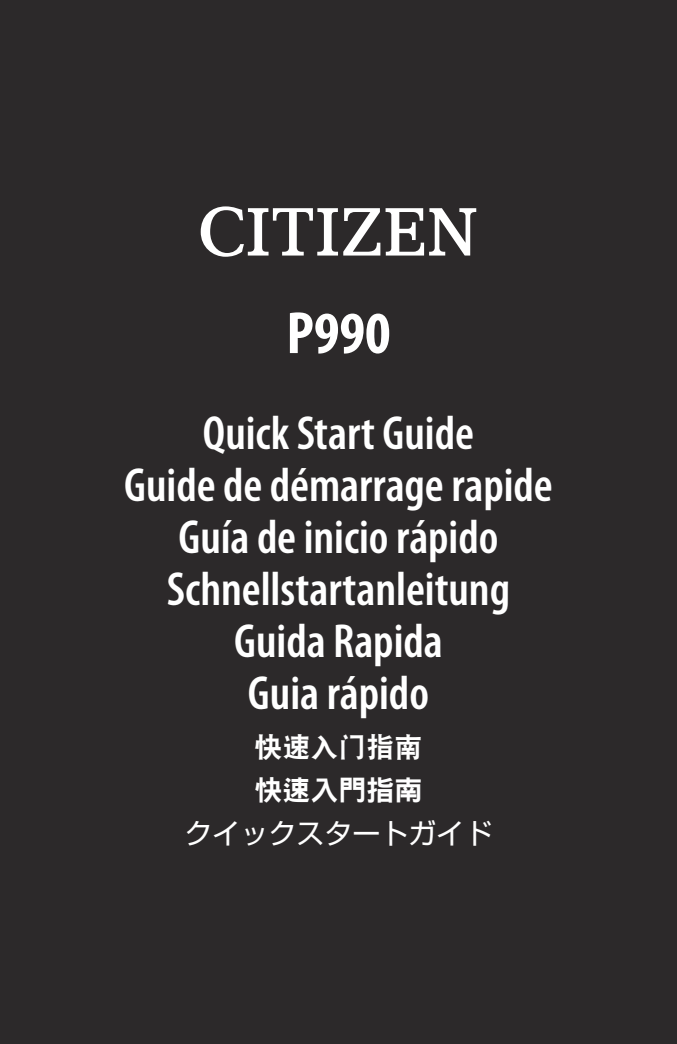
<style>
.page{position:relative;width:677px;height:1044px;background:#fff}
.page>*{position:absolute;margin:0;border:0;box-sizing:border-box;transform-origin:0 0}
.t1{font:700 condensed 60px "Myriad Pro";color:#fff}
.t2{font:600 condensed 48px/52px "Myriad Pro";color:#fff;text-align:center}
.t3{font:28px "Shin Go Pro";color:#fff}
.t4{font:28px "DFP Hei W9 G Bpc EUC H";color:#fff}
.t5{font:28px "DFPG Hei XB MP BF";color:#fff}
</style>
<div class="page">
<div style="left:0;top:0;width:677px;height:1043px;background:#2c292a"></div>
<svg style="left:386px;top:208px;width:90px;height:47px"></svg>
<svg style="left:201px;top:206px;width:179px;height:51px"></svg>
<p class="t1" style="left:286px;top:297px;width:106px">P990</p>
<p class="t2" style="left:124px;top:408px;width:430px">Quick Start Guide<br>Guide de démarrage rapide<br>Guía de inicio rápido<br>Schnellstartanleitung<br>Guida Rapida<br>Guia rápido</p>
<p class="t4" style="left:254px;top:732px;width:169px">快速入门指南</p>
<p class="t5" style="left:254px;top:775px;width:169px">快速入門指南</p>
<p class="t3" style="left:184px;top:810px;width:309px">クイックスタートガイド</p>
</div>
